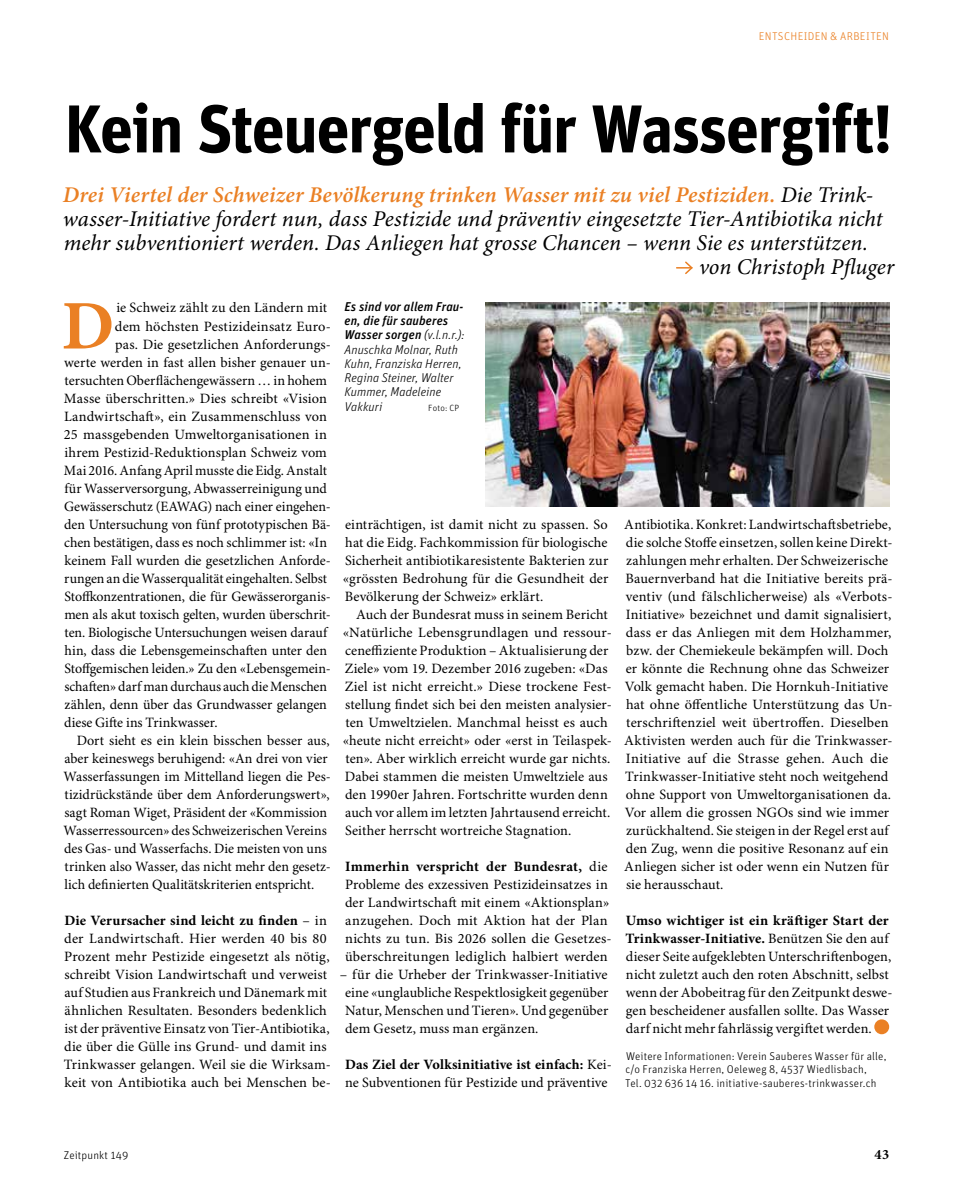
<style>
.page{position:relative;width:953px;height:1191px;background:#fff}
.page>*{position:absolute;margin:0;border:0;box-sizing:border-box;transform-origin:0 0}
.t1{font:700 69.6px "Minion Pro";color:#ea8024}
.t2{font:700 67.5px "Unit OT";letter-spacing:-.025em;color:#000}
.t3{font:italic 22.5px "Minion Pro";color:#000}
.t4{font:italic 600 22.5px "Minion Pro";letter-spacing:.01em;color:#ea8024}
.t5{font:14.25px/18px "Minion Pro";letter-spacing:.005em;color:#000}
.t6{font:700 14.25px "Minion Pro";color:#000}
.t7{font:italic 300 12.75px/14.2px "Unit OT";color:#000}
.t8{font:300 11.25px/13.5px "Unit OT";letter-spacing:.015em;color:#000}
.t9{font:300 11.25px "Unit OT";letter-spacing:.03em;color:#ea8024}
.t10{font:300 9px "Unit OT";letter-spacing:.015em;color:#000}
.s1{font-weight:400;color:#000}
.s2{font-weight:500}
.s3{font-weight:700}
</style>
<div class="page">
<svg style="left:676px;top:261px;width:17px;height:13px"></svg>
<div style="left:874px;top:1019px;width:15px;height:15px;background:#ea8024;border-radius:50%"></div>
<img style="left:485px;top:302px;width:404px;height:204px">
<p class="t9" style="left:758px;top:29px;width:132px">ENTSCHEIDEN &amp; ARBEITEN</p>
<h2 class="t2" style="left:64px;top:85px;width:829px">Kein Steuergeld für Wassergift!</h2>
<h3 class="t4" style="left:63px;top:181px;width:812px">Drei Viertel der Schweizer Bevölkerung trinken Wasser mit zu viel Pestiziden. <span class="s1">Die Trink-</span></h3>
<h3 class="t3" style="left:63px;top:205px;width:821px">wasser-Initiative fordert nun, dass Pestizide und präventiv eingesetzte Tier-Antibiotika nicht</h3>
<h3 class="t3" style="left:64px;top:229px;width:806px">mehr subventioniert werden. Das Anliegen hat grosse Chancen – wenn Sie es unterstützen.</h3>
<h3 class="t3" style="left:699px;top:253px;width:197px">von Christoph Pfluger</h3>
<h1 class="t1" style="left:61px;top:285px;width:54px">D</h1>
<p class="t5" style="left:116px;top:299px;width:212px">ie Schweiz zählt zu den Ländern mit</p>
<p class="t7" style="left:344px;top:299px;width:122px"><span class="s2">Es sind vor allem Frau&shy;en, die für sauberes<br>Wasser sorgen</span> (v.l.n.r.):<br>Anuschka Molnar, Ruth<br>Kuhn, Franziska Herren,<br>Regina Steiner, Walter<br>Kummer, Madeleine<br>Vakkuri</p>
<p class="t5" style="left:115px;top:317px;width:217px">dem höchsten Pestizideinsatz Euro-</p>
<p class="t5" style="left:115px;top:335px;width:217px">pas. Die gesetzlichen Anforderungs-</p>
<p class="t5" style="left:64px;top:353px;width:268px">werte werden in fast allen bisher genauer un-</p>
<p class="t5" style="left:65px;top:371px;width:264px">tersuchten Oberflächengewässern … in hohem</p>
<p class="t5" style="left:64px;top:389px;width:264px">Masse überschritten.» Dies schreibt «Vision</p>
<p class="t5" style="left:64px;top:407px;width:264px">Landwirtschaft», ein Zusammenschluss von</p>
<p class="t5" style="left:64px;top:425px;width:264px">25 massgebenden Umweltorganisationen in</p>
<p class="t5" style="left:64px;top:443px;width:264px">ihrem Pestizid-Reduktionsplan Schweiz vom</p>
<p class="t5" style="left:64px;top:461px;width:265px">Mai 2016. Anfang April musste die Eidg. Anstalt</p>
<p class="t5" style="left:64px;top:479px;width:264px">für Wasserversorgung, Abwasserreinigung und</p>
<p class="t5" style="left:64px;top:497px;width:268px">Gewässerschutz (EAWAG) nach einer eingehen-</p>
<p class="t5" style="left:64px;top:515px;width:268px">den Untersuchung von fünf prototypischen Bä-</p>
<p class="t5" style="left:64px;top:533px;width:264px">chen bestätigen, dass es noch schlimmer ist: «In</p>
<p class="t5" style="left:65px;top:551px;width:268px">keinem Fall wurden die gesetzlichen Anforde-</p>
<p class="t5" style="left:64px;top:569px;width:264px">rungen an die Wasserqualität eingehalten. Selbst</p>
<p class="t5" style="left:64px;top:587px;width:268px">Stoffkonzentrationen, die für Gewässerorganis-</p>
<p class="t5" style="left:64px;top:605px;width:268px">men als akut toxisch gelten, wurden überschrit-</p>
<p class="t5" style="left:64px;top:623px;width:264px">ten. Biologische Untersuchungen weisen darauf</p>
<p class="t5" style="left:64px;top:641px;width:264px">hin, dass die Lebensgemeinschaften unter den</p>
<p class="t5" style="left:64px;top:659px;width:268px">Stoffgemischen leiden.» Zu den «Lebensgemein-</p>
<p class="t5" style="left:64px;top:677px;width:264px">schaften» darf man durchaus auch die Menschen</p>
<p class="t5" style="left:65px;top:695px;width:264px">zählen, denn über das Grundwasser gelangen</p>
<p class="t5" style="left:64px;top:713px;width:155px">diese Gifte ins Trinkwasser.</p>
<p class="t5" style="left:77px;top:731px;width:254px">Dort sieht es ein klein bisschen besser aus,</p>
<p class="t5" style="left:64px;top:749px;width:264px">aber keineswegs beruhigend: «An drei von vier</p>
<p class="t5" style="left:63px;top:767px;width:269px">Wasserfassungen im Mittelland liegen die Pes-</p>
<p class="t5" style="left:64px;top:785px;width:266px">tizidrückstände über dem Anforderungswert»,</p>
<p class="t5" style="left:64px;top:803px;width:264px">sagt Roman Wiget, Präsident der «Kommission</p>
<p class="t5" style="left:63px;top:821px;width:265px">Wasserressourcen» des Schweizerischen Vereins</p>
<p class="t5" style="left:64px;top:839px;width:264px">des Gas- und Wasserfachs. Die meisten von uns</p>
<p class="t5" style="left:64px;top:857px;width:268px">trinken also Wasser, das nicht mehr den gesetz-</p>
<p class="t5" style="left:65px;top:875px;width:251px">lich definierten Qualitätskriterien entspricht.</p>
<p class="t5" style="left:64px;top:911px;width:269px"><span class="s3">Die Verursacher sind leicht zu finden</span> – in der Landwirtschaft. Hier werden 40 bis 80<br>Prozent mehr Pestizide eingesetzt als nötig, schreibt Vision Landwirtschaft und verweist auf Studien aus Frankreich und Dänemark mit ähnlichen Resultaten. Besonders bedenklich ist der präventive Einsatz von Tier-Antibiotika, die über die Gülle ins Grund- und damit ins Trinkwasser gelangen. Weil sie die Wirksam&shy;keit von Antibiotika auch bei Menschen be-</p>
<p class="t10" style="left:428px;top:402px;width:33px">Foto: CP</p>
<p class="t5" style="left:343px;top:515px;width:267px;text-align:justify">einträchtigen, ist damit nicht zu spassen. So hat die Eidg. Fachkommission für biologische Sicherheit antibiotikaresistente Bakterien zur «grössten Bedrohung für die Gesundheit der Bevölkerung der Schweiz» erklärt.</p>
<p class="t5" style="left:343px;top:605px;width:270px;text-indent:13px">Auch der Bundesrat muss in seinem Bericht «Natürliche Lebensgrundlagen und ressour&shy;ceneffiziente Produktion – Aktualisierung der Ziele» vom 19. Dezember 2016 zugeben: «Das Ziel ist nicht erreicht.» Diese trockene Fest&shy;stellung findet sich bei den meisten analysier&shy;ten Umweltzielen. Manchmal heisst es auch «heute nicht erreicht» oder «erst in Teilaspek&shy;ten». Aber wirklich erreicht wurde gar nichts.<br>Dabei stammen die meisten Umweltziele aus den 1990er Jahren. Fortschritte wurden denn auch vor allem im letzten Jahrtausend erreicht.<br>Seither herrscht wortreiche Stagnation.</p>
<p class="t5" style="left:345px;top:857px;width:268px"><span class="s3">Immerhin verspricht der Bundesrat,</span> die Probleme des exzessiven Pestizideinsatzes in der Landwirtschaft mit einem «Aktionsplan» anzugehen. Doch mit Aktion hat der Plan nichts zu tun. Bis 2026 sollen die Gesetzes&shy;überschreitungen lediglich halbiert werden</p>
<p class="t5" style="left:345px;top:965px;width:265px;text-align:justify;text-indent:-5px">– für die Urheber der Trinkwasser-Initiative eine «unglaubliche Respektlosigkeit gegenüber Natur, Menschen und Tieren». Und gegenüber dem Gesetz, muss man ergänzen.</p>
<p class="t5" style="left:345px;top:1055px;width:268px"><span class="s3">Das Ziel der Volksinitiative ist einfach:</span> Kei&shy;ne Subventionen für Pestizide und präventive</p>
<p class="t5" style="left:624px;top:515px;width:270px">Antibiotika. Konkret: Landwirtschaftsbetriebe, die solche Stoffe einsetzen, sollen keine Direkt&shy;zahlungen mehr erhalten. Der Schweizerische Bauernverband hat die Initiative bereits prä&shy;ventiv (und fälschlicherweise) als «Verbots-Initiative» bezeichnet und damit signalisiert, dass er das Anliegen mit dem Holzhammer, bzw. der Chemiekeule bekämpfen will. Doch er könnte die Rechnung ohne das Schweizer Volk gemacht haben. Die Hornkuh-Initiative hat ohne öffentliche Unterstützung das Un&shy;terschriftenziel weit übertroffen. Dieselben Aktivisten werden auch für die Trinkwasser-Initiative auf die Strasse gehen. Auch die Trinkwasser-Initiative steht noch weitgehend ohne Support von Umweltorganisationen da.<br>Vor allem die grossen NGOs sind wie immer zurückhaltend. Sie steigen in der Regel erst auf den Zug, wenn die positive Resonanz auf ein Anliegen sicher ist oder wenn ein Nutzen für sie herausschaut.</p>
<p class="t5" style="left:625px;top:911px;width:269px"><span class="s3">Umso wichtiger ist ein kräftiger Start der Trinkwasser-Initiative.</span> Benützen Sie den auf dieser Seite aufgeklebten Unterschriftenbogen, nicht zuletzt auch den roten Abschnitt, selbst wenn der Abobeitrag für den Zeitpunkt deswe&shy;gen bescheidener ausfallen sollte. Das Wasser darf nicht mehr fahrlässig vergiftet werden.</p>
<p class="t8" style="left:625px;top:1049px;width:263px">Weitere Informationen: Verein Sauberes Wasser für alle, c/o Franziska Herren, Oeleweg 8, 4537 Wiedlisbach,<br>Tel. 032 636 14 16. initiative-sauberes-trinkwasser.ch</p>
<p class="t8" style="left:64px;top:1148px;width:66px">Zeitpunkt 149</p>
<p class="t6" style="left:874px;top:1145px;width:16px">43</p>
</div>
